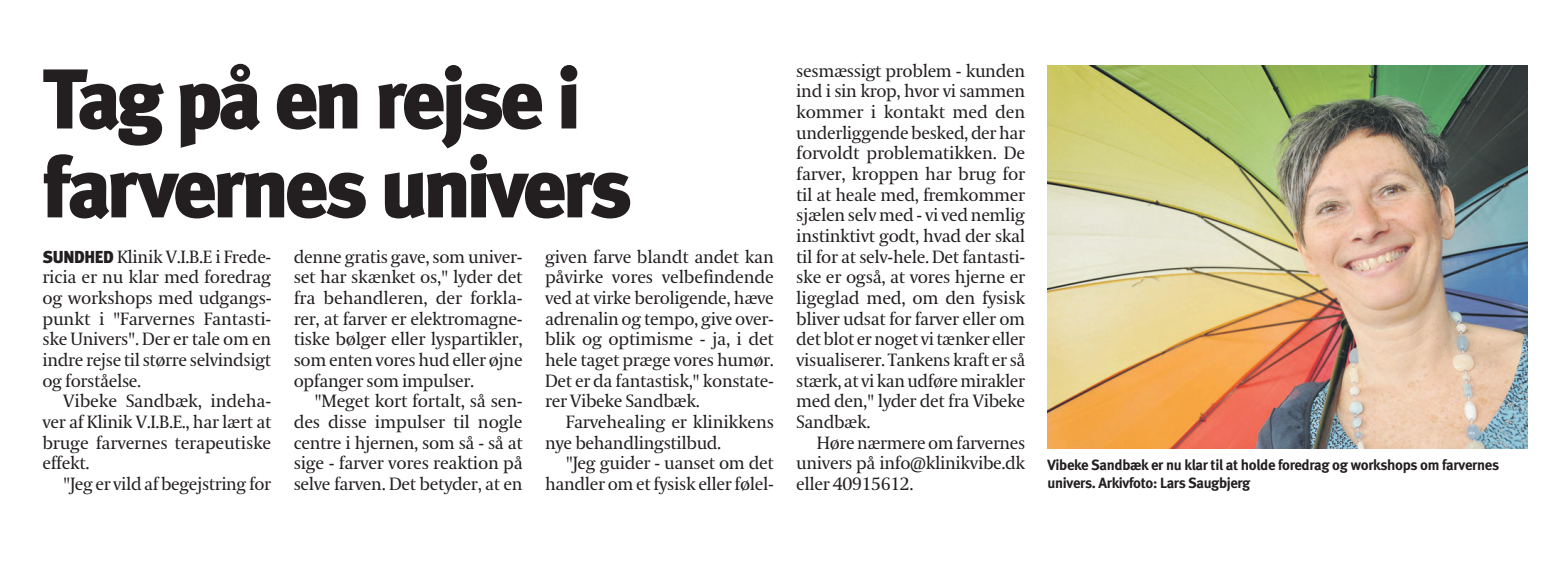
<style>
.page{position:relative;width:1560px;height:567px;background:#fff}
.page>*{position:absolute;margin:0;border:0;box-sizing:border-box;transform-origin:0 0}
.t1{font:900 84.6px/88.8px "Meta";letter-spacing:-.055em;color:#231f20}
.t2{font:17.8px "Coranto";letter-spacing:-.02em;color:#231f20}
.t3{font:14.8px/17.8px "Meta Bold LF";letter-spacing:-.02em;color:#231f20}
.s1{font-family:"Meta";font-weight:900;font-size:17.4px}
</style>
<div class="page">
<img style="left:1047px;top:66px;width:480px;height:383px">
<p class="t1" style="left:42px;top:54px;width:591px">Tag på en rejse i farvernes univers</p>
<p class="t2" style="left:42px;top:246px;width:230px"><span class="s1">SUNDHED</span> Klinik V.I.B.E i Frede-</p>
<p class="t2" style="left:42px;top:266px;width:230px">ricia er nu klar med foredrag</p>
<p class="t2" style="left:42px;top:287px;width:230px">og workshops med udgangs-</p>
<p class="t2" style="left:42px;top:308px;width:230px">punkt i "Farvernes Fantasti-</p>
<p class="t2" style="left:42px;top:329px;width:230px">ske Univers". Der er tale om en</p>
<p class="t2" style="left:42px;top:349px;width:230px">indre rejse til større selvindsigt</p>
<p class="t2" style="left:42px;top:370px;width:100px">og forståelse.</p>
<p class="t2" style="left:63px;top:391px;width:210px">Vibeke Sandbæk, indeha-</p>
<p class="t2" style="left:42px;top:411px;width:230px">ver af Klinik V.I.B.E., har lært at</p>
<p class="t2" style="left:42px;top:432px;width:230px">bruge farvernes terapeutiske</p>
<p class="t2" style="left:42px;top:453px;width:48px">effekt.</p>
<p class="t2" style="left:63px;top:473px;width:209px">"Jeg er vild af begejstring for</p>
<p class="t2" style="left:294px;top:246px;width:230px">denne gratis gave, som univer-</p>
<p class="t2" style="left:294px;top:266px;width:230px">set har skænket os," lyder det</p>
<p class="t2" style="left:294px;top:287px;width:230px">fra behandleren, der forkla-</p>
<p class="t2" style="left:294px;top:308px;width:230px">rer, at farver er elektromagne-</p>
<p class="t2" style="left:294px;top:329px;width:230px">tiske bølger eller lyspartikler,</p>
<p class="t2" style="left:294px;top:349px;width:230px">som enten vores hud eller øjne</p>
<p class="t2" style="left:294px;top:370px;width:182px">opfanger som impulser.</p>
<p class="t2" style="left:314px;top:391px;width:210px">"Meget kort fortalt, så sen-</p>
<p class="t2" style="left:294px;top:411px;width:230px">des disse impulser til nogle</p>
<p class="t2" style="left:294px;top:432px;width:230px">centre i hjernen, som så - så at</p>
<p class="t2" style="left:294px;top:453px;width:230px">sige - farver vores reaktion på</p>
<p class="t2" style="left:294px;top:473px;width:230px">selve farven. Det betyder, at en</p>
<p class="t2" style="left:545px;top:246px;width:230px">given farve blandt andet kan</p>
<p class="t2" style="left:545px;top:267px;width:230px">påvirke vores velbefindende</p>
<p class="t2" style="left:545px;top:287px;width:230px">ved at virke beroligende, hæve</p>
<p class="t2" style="left:545px;top:308px;width:230px">adrenalin og tempo, give over-</p>
<p class="t2" style="left:545px;top:329px;width:230px">blik og optimisme - ja, i det</p>
<p class="t2" style="left:545px;top:349px;width:230px">hele taget præge vores humør.</p>
<p class="t2" style="left:545px;top:370px;width:230px">Det er da fantastisk," konstate-</p>
<p class="t2" style="left:545px;top:391px;width:156px">rer Vibeke Sandbæk.</p>
<p class="t2" style="left:565px;top:411px;width:210px">Farvehealing er klinikkens</p>
<p class="t2" style="left:545px;top:432px;width:178px">nye behandlingstilbud.</p>
<p class="t2" style="left:565px;top:453px;width:210px">"Jeg guider - uanset om det</p>
<p class="t2" style="left:545px;top:473px;width:230px">handler om et fysisk eller følel-</p>
<p class="t2" style="left:796px;top:60px;width:230px">sesmæssigt problem - kunden</p>
<p class="t2" style="left:796px;top:80px;width:230px">ind i sin krop, hvor vi sammen</p>
<p class="t2" style="left:796px;top:101px;width:230px">kommer i kontakt med den</p>
<p class="t2" style="left:796px;top:122px;width:230px">underliggende besked, der har</p>
<p class="t2" style="left:796px;top:142px;width:230px">forvoldt problematikken. De</p>
<p class="t2" style="left:796px;top:163px;width:230px">farver, kroppen har brug for</p>
<p class="t2" style="left:796px;top:184px;width:230px">til at heale med, fremkommer</p>
<p class="t2" style="left:796px;top:204px;width:230px">sjælen selv med - vi ved nemlig</p>
<p class="t2" style="left:796px;top:225px;width:230px">instinktivt godt, hvad der skal</p>
<p class="t2" style="left:796px;top:246px;width:230px">til for at selv-hele. Det fantasti-</p>
<p class="t2" style="left:796px;top:266px;width:230px">ske er også, at vores hjerne er</p>
<p class="t2" style="left:796px;top:287px;width:230px">ligeglad med, om den fysisk</p>
<p class="t2" style="left:796px;top:308px;width:230px">bliver udsat for farver eller om</p>
<p class="t2" style="left:796px;top:329px;width:230px">det blot er noget vi tænker eller</p>
<p class="t2" style="left:796px;top:349px;width:231px">visualiserer. Tankens kraft er så</p>
<p class="t2" style="left:796px;top:370px;width:230px">stærk, at vi kan udføre mirakler</p>
<p class="t2" style="left:796px;top:391px;width:230px">med den," lyder det fra Vibeke</p>
<p class="t2" style="left:796px;top:411px;width:76px">Sandbæk.</p>
<p class="t2" style="left:816px;top:432px;width:210px">Høre nærmere om farvernes</p>
<p class="t2" style="left:796px;top:453px;width:230px">univers på info@klinikvibe.dk</p>
<p class="t2" style="left:796px;top:473px;width:119px">eller 40915612.</p>
<p class="t3" style="left:1047px;top:456px;width:453px">Vibeke Sandbæk er nu klar til at holde foredrag og workshops om farvernes univers. Arkivfoto: Lars Saugbjerg</p>
</div>
